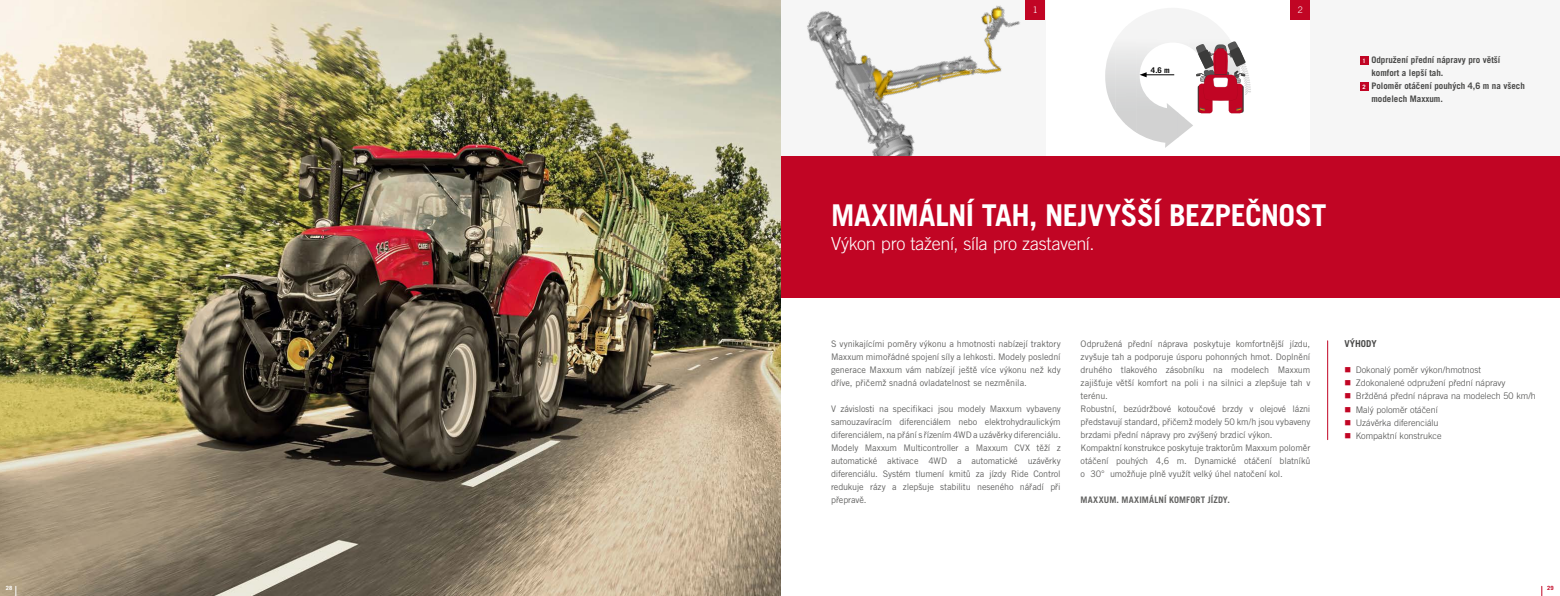
<style>
.page{position:relative;width:1560px;height:596px;background:#fff}
.page>*{position:absolute;margin:0;border:0;box-sizing:border-box;transform-origin:0 0}
.t1{font:700 30px "Trade Gothic LT Pro";letter-spacing:-.015em;color:#fff}
.t2{font:300 18px "Trade Gothic LT Pro";letter-spacing:-.015em;color:#fff}
.t3{font:700 9.5px "Trade Gothic LT Pro";color:#494948}
.t4{font:9px/13px "Trade Gothic LT Pro";letter-spacing:-.01em;color:#636362;text-align:justify}
.t5{font:300 9px "Trade Gothic LT Pro";color:#494948}
.t6{font:700 9px "Trade Gothic LT Pro";color:#494948}
.t7{font:700 9px "Trade Gothic LT Pro";letter-spacing:.015em;color:#636362}
.t8{font:300 9px "Trade Gothic LT Pro";color:#fff}
.t9{font:700 7.8px "Trade Gothic LT Pro";color:#000}
.t10{font:700 5.8px "Trade Gothic LT Pro";color:#fff}
.t11{font:700 5.8px "Trade Gothic LT Pro";color:#c10524}
.s1{font-size:6px;color:#fff}
.s2{color:#c10524}
</style>
<div class="page">
<img style="left:1136px;top:98px;width:41px;height:50px">
<img style="left:1125px;top:20px;width:11px;height:112px">
<img style="left:1177px;top:118px;width:16px;height:20px">
<img style="left:1115px;top:29px;width:10px;height:95px">
<img style="left:1105px;top:42px;width:10px;height:69px">
<svg style="left:1177px;top:112px;width:7px;height:6px"></svg>
<svg style="left:1135px;top:88px;width:13px;height:10px"></svg>
<img style="left:1135px;top:14px;width:11px;height:74px">
<svg style="left:1198px;top:13px;width:9px;height:5px"></svg>
<svg style="left:1195px;top:41px;width:55px;height:72px"></svg>
<div style="left:780px;top:0;width:265px;height:156px;background:#f6f6f6"></div>
<img style="left:780px;top:0;width:240px;height:156px">
<hr style="left:1144px;top:74px;width:30px;height:1px;background:#000">
<svg style="left:1139px;top:72px;width:7px;height:5px"></svg>
<div style="left:1310px;top:0;width:249px;height:156px;background:#f6f6f6"></div>
<div style="left:780px;top:156px;width:779px;height:142px;background:#c10524"></div>
<div style="left:1025px;top:0;width:20px;height:20px;background:#c10524"></div>
<div style="left:1290px;top:0;width:20px;height:20px;background:#c10524"></div>
<div style="left:1359px;top:56px;width:9px;height:9px;background:#c10524"></div>
<div style="left:1359px;top:82px;width:9px;height:9px;background:#c10524"></div>
<hr style="left:1327px;top:340px;width:1px;height:99px;background:#c10524">
<img style="left:0;top:0;width:780px;height:595px">
<p class="t8" style="left:1032px;top:5px;width:7px">1</p>
<p class="t9" style="left:1150px;top:65px;width:20px">4.6 m</p>
<p class="t8" style="left:1297px;top:5px;width:7px">2</p>
<p class="t6" style="left:1362px;top:54px;width:139px"><span class="s1">1</span> Odpružení přední nápravy pro větší</p>
<p class="t6" style="left:1371px;top:67px;width:74px">komfort a lepší tah.</p>
<p class="t6" style="left:1362px;top:80px;width:164px"><span class="s1">2</span> Poloměr otáčení pouhých 4,6 m na všech</p>
<p class="t6" style="left:1371px;top:93px;width:73px">modelech Maxxum.</p>
<h1 class="t1" style="left:831px;top:196px;width:497px">MAXIMÁLNÍ TAH, NEJVYŠŠÍ BEZPEČNOST</h1>
<h2 class="t2" style="left:831px;top:233px;width:265px">Výkon pro tažení, síla pro zastavení.</h2>
<p class="t4" style="left:831px;top:337px;width:231px">S vynikajícími poměry výkonu a hmotnosti nabízejí traktory Maxxum mimořádné spojení síly a lehkosti. Modely poslední generace Maxxum vám nabízejí ještě více výkonu než kdy dříve, přičemž snadná ovladatelnost se nezměnila.</p>
<p class="t4" style="left:831px;top:402px;width:231px">V závislosti na specifikaci jsou modely Maxxum vybaveny samouzavíracím diferenciálem nebo elektrohydraulickým diferenciálem, na přání s řízením 4WD a uzávěrky diferenciálu.<br>Modely Maxxum Multicontroller a Maxxum CVX těží z automatické aktivace 4WD a automatické uzávěrky diferenciálu. Systém tlumení kmitů za jízdy Ride Control redukuje rázy a zlepšuje stabilitu neseného nářadí při přepravě.</p>
<p class="t4" style="left:1080px;top:337px;width:231px;text-align:left">Odpružená přední náprava poskytuje komfortnější jízdu, zvyšuje tah a podporuje úsporu pohonných hmot. Doplnění druhého tlakového zásobníku na modelech Maxxum zajišťuje větší komfort na poli i na silnici a zlepšuje tah v terénu.<br>Robustní, bezúdržbové kotoučové brzdy v olejové lázni představují standard, přičemž modely 50 km/h jsou vybaveny brzdami přední nápravy pro zvýšený brzdicí výkon.<br>Kompaktní konstrukce poskytuje traktorům Maxxum poloměr otáčení pouhých 4,6 m. Dynamické otáčení blatníků o 30° umožňuje plně využít velký úhel natočení kol.</p>
<p class="t7" style="left:1080px;top:494px;width:151px">MAXXUM. MAXIMÁLNÍ KOMFORT JÍZDY.</p>
<p class="t3" style="left:1344px;top:338px;width:34px">VÝHODY</p>
<p class="t5" style="left:1344px;top:364px;width:138px"><span class="s2">■</span> Dokonalý poměr výkon/hmotnost</p>
<p class="t5" style="left:1344px;top:377px;width:163px"><span class="s2">■</span> Zdokonalené odpružení přední nápravy</p>
<p class="t5" style="left:1344px;top:390px;width:193px"><span class="s2">■</span> Bržděná přední náprava na modelech 50 km/h</p>
<p class="t5" style="left:1344px;top:403px;width:95px"><span class="s2">■</span> Malý poloměr otáčení</p>
<p class="t5" style="left:1344px;top:416px;width:96px"><span class="s2">■</span> Uzávěrka diferenciálu</p>
<p class="t5" style="left:1344px;top:429px;width:99px"><span class="s2">■</span> Kompaktní konstrukce</p>
<p class="t10" style="left:6px;top:584px;width:8px">28</p>
<p class="t11" style="left:1546px;top:584px;width:8px">29</p>
</div>
